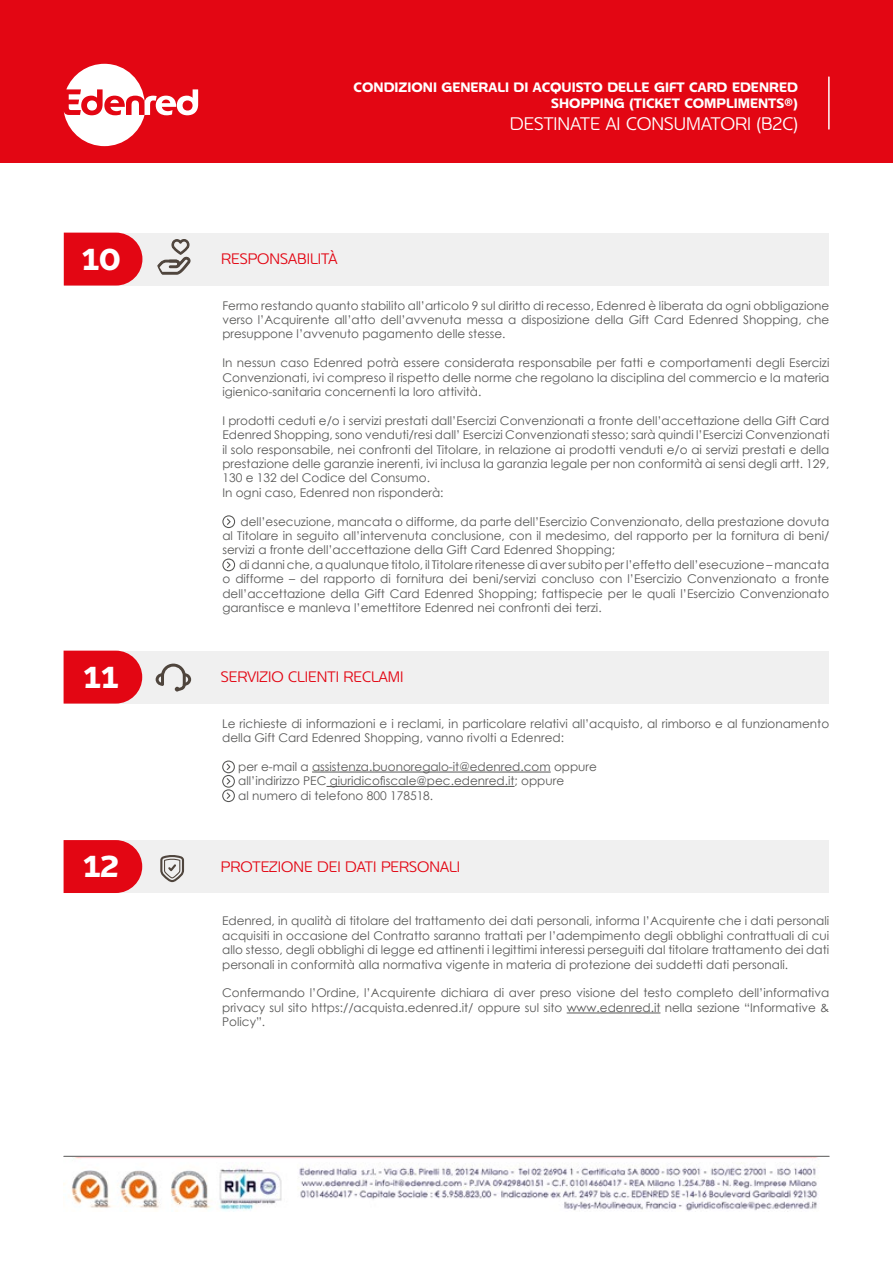
<style>
.page{position:relative;width:893px;height:1263px;background:#fff}
.page>*{position:absolute;margin:0;border:0;box-sizing:border-box;transform-origin:0 0}
.t1{font:700 30px "Edenred";color:#fff}
.t2{font:300 18px "Edenred";color:#fff}
.t3{font:300 15px "Edenred";color:#e30613}
.t4{font:700 13.5px/16.2px "Edenred";color:#fff;text-align:right}
.t5{font:12px/14.4px "Century Gothic";color:#575756;text-align:justify}
</style>
<div class="page">
<div style="left:0;top:0;width:893px;height:163px;background:#e30613"></div>
<svg style="left:64px;top:64px;width:134px;height:82px"></svg>
<hr style="left:64px;top:1156px;width:765px;height:1px;background:#575756">
<hr style="left:828px;top:77px;width:2px;height:52px;background:#fff">
<img style="left:63px;top:1158px;width:755px;height:53px">
<svg style="left:222px;top:515px;width:14px;height:13px"></svg>
<svg style="left:222px;top:558px;width:14px;height:13px"></svg>
<div style="left:64px;top:233px;width:765px;height:53px;background:#f0f0f0"></div>
<svg style="left:64px;top:233px;width:78px;height:53px"></svg>
<hr style="left:312px;top:772px;width:239px;height:1px;background:#575756">
<hr style="left:326px;top:786px;width:189px;height:1px;background:#575756">
<svg style="left:222px;top:760px;width:13px;height:42px"></svg>
<hr style="left:567px;top:1012px;width:93px;height:1px;background:#575756">
<div style="left:64px;top:651px;width:765px;height:52px;background:#f0f0f0"></div>
<div style="left:64px;top:840px;width:765px;height:53px;background:#f0f0f0"></div>
<svg style="left:64px;top:651px;width:78px;height:52px"></svg>
<svg style="left:64px;top:840px;width:78px;height:53px"></svg>
<svg style="left:156px;top:664px;width:35px;height:27px"></svg>
<svg style="left:160px;top:855px;width:24px;height:27px"></svg>
<svg style="left:157px;top:239px;width:34px;height:36px"></svg>
<p class="t4" style="left:354px;top:79px;width:446px">CONDIZIONI GENERALI DI ACQUISTO DELLE GIFT CARD EDENRED<br>SHOPPING (TICKET COMPLIMENTS®)</p>
<h2 class="t2" style="left:510px;top:111px;width:290px">DESTINATE AI CONSUMATORI (B2C)</h2>
<h1 class="t1" style="left:82px;top:239px;width:40px">10</h1>
<p class="t3" style="left:221px;top:249px;width:118px">RESPONSABILITÀ</p>
<h1 class="t1" style="left:84px;top:657px;width:36px">11</h1>
<h1 class="t1" style="left:83px;top:846px;width:38px">12</h1>
<p class="t5" style="left:222px;top:298px;width:608px">Fermo restando quanto stabilito all’articolo 9 sul diritto di recesso, Edenred è liberata da ogni obbligazione verso l’Acquirente all’atto dell’avvenuta messa a disposizione della Gift Card Edenred Shopping, che presuppone l’avvenuto pagamento delle stesse.</p>
<p class="t5" style="left:222px;top:355px;width:608px">In nessun caso Edenred potrà essere considerata responsabile per fatti e comportamenti degli Esercizi Convenzionati, ivi compreso il rispetto delle norme che regolano la disciplina del commercio e la materia igienico-sanitaria concernenti la loro attività.</p>
<p class="t5" style="left:222px;top:413px;width:608px;text-align:left">I prodotti ceduti e/o i servizi prestati dall’Esercizi Convenzionati a fronte dell’accettazione della Gift Card Edenred Shopping, sono venduti/resi dall’ Esercizi Convenzionati stesso; sarà quindi l’Esercizi Convenzionati il solo responsabile, nei confronti del Titolare, in relazione ai prodotti venduti e/o ai servizi prestati e della prestazione delle garanzie inerenti, ivi inclusa la garanzia legale per non conformità ai sensi degli artt. 129, 130 e 132 del Codice del Consumo.<br>In ogni caso, Edenred non risponderà:</p>
<p class="t5" style="left:222px;top:514px;width:608px;text-indent:18px">dell’esecuzione, mancata o difforme, da parte dell’Esercizio Convenzionato, della prestazione dovuta al Titolare in seguito all’intervenuta conclusione, con il medesimo, del rapporto per la fornitura di beni/ servizi a fronte dell’accettazione della Gift Card Edenred Shopping;</p>
<p class="t5" style="left:222px;top:557px;width:608px;text-indent:17px">di danni che, a qualunque titolo, il Titolare ritenesse di aver subito per l’effetto dell’esecuzione – mancata o difforme – del rapporto di fornitura dei beni/servizi concluso con l’Esercizio Convenzionato a fronte dell’accettazione della Gift Card Edenred Shopping; fattispecie per le quali l’Esercizio Convenzionato garantisce e manleva l’emettitore Edenred nei confronti dei terzi.</p>
<p class="t3" style="left:221px;top:667px;width:184px">SERVIZIO CLIENTI RECLAMI</p>
<p class="t5" style="left:222px;top:716px;width:608px">Le richieste di informazioni e i reclami, in particolare relativi all’acquisto, al rimborso e al funzionamento della Gift Card Edenred Shopping, vanno rivolti a Edenred:</p>
<p class="t5" style="left:238px;top:759px;width:360px;text-align:left">per e-mail a assistenza.buonoregalo-it@edenred.com oppure all’indirizzo PEC giuridicofiscale@pec.edenred.it; oppure<br>al numero di telefono 800 178518.</p>
<p class="t3" style="left:221px;top:856px;width:241px">PROTEZIONE DEI DATI PERSONALI</p>
<p class="t5" style="left:222px;top:914px;width:608px">Edenred, in qualità di titolare del trattamento dei dati personali, informa l’Acquirente che i dati personali acquisiti in occasione del Contratto saranno trattati per l’adempimento degli obblighi contrattuali di cui allo stesso, degli obblighi di legge ed attinenti i legittimi interessi perseguiti dal titolare trattamento dei dati personali in conformità alla normativa vigente in materia di protezione dei suddetti dati personali.</p>
<p class="t5" style="left:222px;top:986px;width:608px">Confermando l’Ordine, l’Acquirente dichiara di aver preso visione del testo completo dell’informativa privacy sul sito https://acquista.edenred.it/ oppure sul sito www.edenred.it nella sezione “Informative &amp; Policy”.</p>
</div>
